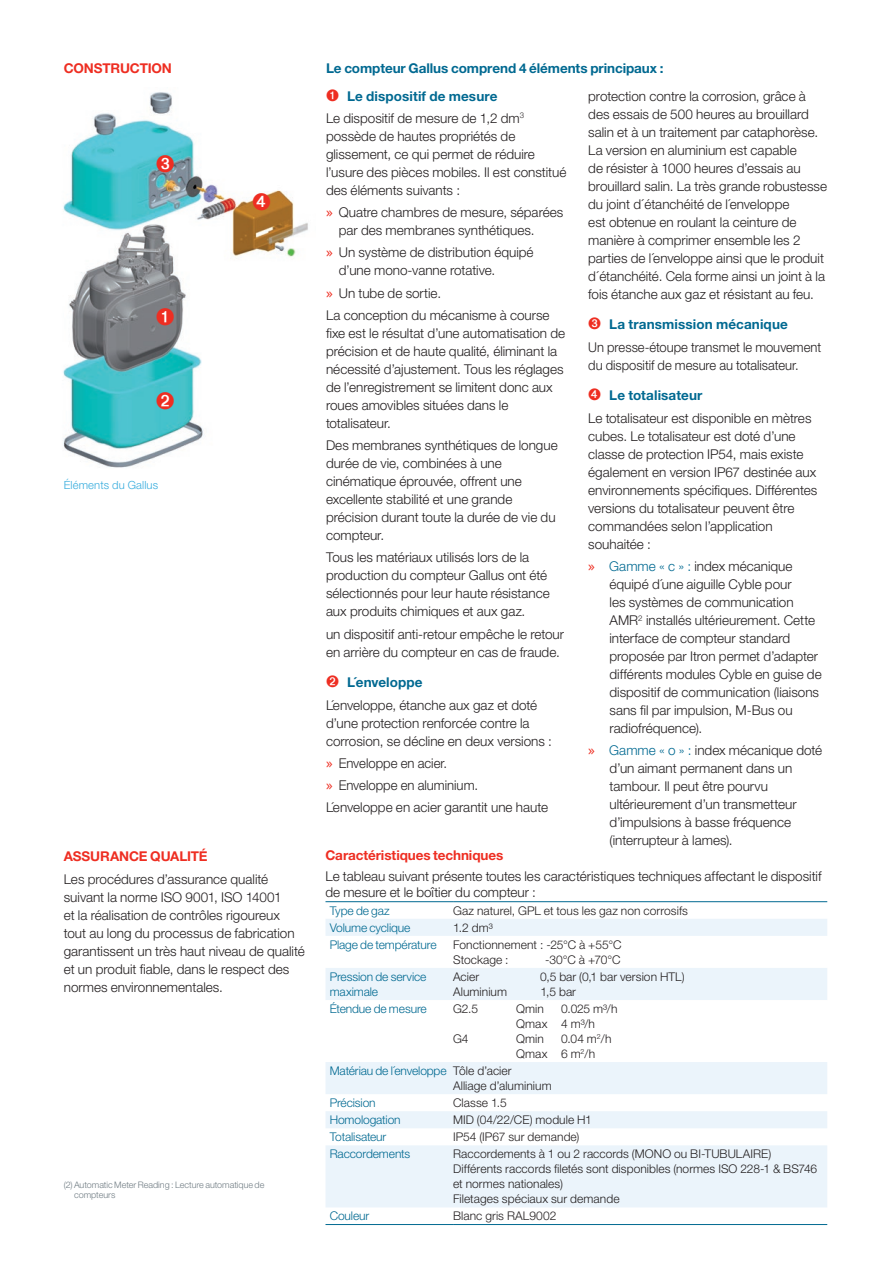
<style>
.page{position:relative;width:893px;height:1263px;background:#fff}
.page>*{position:absolute;margin:0;border:0;box-sizing:border-box;transform-origin:0 0}
.t1{font:300 13.5px/18px "Helvetica Neue LT Std";color:#231f20}
.t2{font:300 13.5px/22.2px "Helvetica Neue LT Std";color:#231f20;scale:.96 1}
.t3{font:700 13.5px "Helvetica Neue LT Std";letter-spacing:-.01em;color:#ee2e22}
.t4{font:700 13.5px "Helvetica Neue LT Std";letter-spacing:-.005em;color:#006991}
.t5{font:300 12px/15px "Helvetica Neue LT Std";letter-spacing:.005em;color:#231f20}
.t6{font:300 12px/15px "Helvetica Neue LT Std";letter-spacing:-.01em;color:#006991}
.t7{font:300 11.25px "Helvetica Neue LT Std";letter-spacing:.01em;color:#36acdd}
.t8{font:300 9px/10.5px "Helvetica Neue LT Std";color:#717d84}
.s1{color:#ee2e22}
.s2{font-weight:700;color:#006991}
.s3{font-family:"Lucida Grande";font-weight:400;color:#ee2e22}
.s4{color:#006991}
</style>
<div class="page">
<img style="left:63px;top:92px;width:245px;height:376px">
<svg style="left:326px;top:919px;width:501px;height:288px;fill:#ebf4fb"></svg>
<hr style="left:325px;top:901px;width:128px;height:1px;background:#006991">
<hr style="left:453px;top:901px;width:374px;height:1px;background:#006991">
<hr style="left:325px;top:1224px;width:128px;height:1px;background:#006991">
<hr style="left:453px;top:1224px;width:374px;height:1px;background:#006991">
<svg style="left:157px;top:308px;width:17px;height:18px"></svg>
<svg style="left:157px;top:392px;width:17px;height:17px"></svg>
<svg style="left:157px;top:155px;width:17px;height:18px"></svg>
<svg style="left:253px;top:193px;width:17px;height:17px"></svg>
<p class="t3" style="left:64px;top:60px;width:110px">CONSTRUCTION</p>
<p class="t4" style="left:326px;top:60px;width:339px">Le compteur Gallus comprend 4 éléments principaux :</p>
<p class="t7" style="left:64px;top:478px;width:96px">Éléments du Gallus</p>
<p class="t3" style="left:64px;top:848px;width:145px">ASSURANCE QUALITÉ</p>
<p class="t1" style="left:64px;top:870px;width:242px">Les procédures d’assurance qualité suivant la norme ISO 9001, ISO 14001<br>et la réalisation de contrôles rigoureux tout au long du processus de fabrication garantissent un très haut niveau de qualité et un produit fiable, dans le respect des normes environnementales.</p>
<p class="t8" style="left:74px;top:1179px;width:192px;text-indent:-10px">(2) Automatic Meter Reading : Lecture automatique de compteurs</p>
<p class="t1" style="left:326px;top:84px;width:200px;line-height:22.2px"><span class="s1">➊</span> <span class="s2">Le dispositif de mesure<br></span>Le dispositif de mesure de 1,2 dm<sup>3</sup></p>
<p class="t1" style="left:326px;top:127px;width:242px">possède de hautes propriétés de glissement, ce qui permet de réduire l’usure des pièces mobiles. Il est constitué des éléments suivants :</p>
<p class="t1" style="left:339px;top:203px;width:226px;text-indent:-13px"><span class="s3">»</span> Quatre chambres de mesure, séparées par des membranes synthétiques.</p>
<p class="t1" style="left:339px;top:243px;width:196px;text-indent:-13px"><span class="s3">»</span> Un système de distribution équipé d’une mono-vanne rotative.</p>
<p class="t1" style="left:326px;top:281px;width:225px;line-height:22.2px"><span class="s3">»</span> Un tube de sortie.<br>La conception du mécanisme à course</p>
<p class="t1" style="left:326px;top:324px;width:241px">fixe est le résultat d’une automatisation de précision et de haute qualité, éliminant la nécessité d’ajustement. Tous les réglages de l’enregistrement se limitent donc aux roues amovibles situées dans le totalisateur.</p>
<p class="t1" style="left:326px;top:436px;width:233px">Des membranes synthétiques de longue durée de vie, combinées à une cinématique éprouvée, offrent une excellente stabilité et une grande précision durant toute la durée de vie du compteur.</p>
<p class="t1" style="left:326px;top:548px;width:225px">Tous les matériaux utilisés lors de la production du compteur Gallus ont été sélectionnés pour leur haute résistance aux produits chimiques et aux gaz.</p>
<p class="t1" style="left:326px;top:624px;width:240px">un dispositif anti-retour empêche le retour en arrière du compteur en cas de fraude.</p>
<p class="t1" style="left:326px;top:671px;width:213px;line-height:22.2px"><span class="s1">➋</span> <span class="s2">L´enveloppe<br></span>L´enveloppe, étanche aux gaz et doté</p>
<p class="t1" style="left:326px;top:713px;width:227px">d’une protection renforcée contre la corrosion, se décline en deux versions :</p>
<p class="t1" style="left:326px;top:752px;width:224px;line-height:22.2px"><span class="s3">»</span> Enveloppe en acier.<br><span class="s3">»</span> Enveloppe en aluminium.<br>L´enveloppe en acier garantit une haute</p>
<p class="t1" style="left:588px;top:87px;width:240px">protection contre la corrosion, grâce à des essais de 500 heures au brouillard salin et à un traitement par cataphorèse.<br>La version en aluminium est capable<br>de résister à 1000 heures d’essais au brouillard salin. La très grande robustesse du joint d´étanchéité de l´enveloppe<br>est obtenue en roulant la ceinture de manière à comprimer ensemble les 2 parties de l´enveloppe ainsi que le produit d´étanchéité. Cela forme ainsi un joint à la fois étanche aux gaz et résistant au feu.</p>
<p class="t2" style="left:588px;top:313px;width:244px"><span class="s1">➌</span> <span class="s2">La transmission mécanique<br></span>Un presse-étoupe transmet le mouvement</p>
<p class="t2" style="left:588px;top:353px;width:221px">du dispositif de mesure au totalisateur.</p>
<p class="t1" style="left:588px;top:384px;width:225px;line-height:22.2px"><span class="s1">➍</span> <span class="s2">Le totalisateur<br></span>Le totalisateur est disponible en mètres</p>
<p class="t1" style="left:588px;top:427px;width:230px">cubes. Le totalisateur est doté d’une classe de protection IP54, mais existe également en version IP67 destinée aux environnements spécifiques. Différentes versions du totalisateur peuvent être commandées selon l’application souhaitée :</p>
<p class="t1" style="left:609px;top:557px;width:214px;text-indent:-21px"><span class="s3">»</span> <span class="s4">Gamme « c » :</span> index mécanique équipé d´une aiguille Cyble pour<br>les systèmes de communication<br>AMR<sup>2</sup> installés ultérieurement. Cette interface de compteur standard proposée par Itron permet d’adapter différents modules Cyble en guise de dispositif de communication (liaisons sans fil par impulsion, M-Bus ou radiofréquence).</p>
<p class="t1" style="left:609px;top:741px;width:214px;text-indent:-21px"><span class="s3">»</span> <span class="s4">Gamme « o » :</span> index mécanique doté d’un aimant permanent dans un tambour. Il peut être pourvu ultérieurement d’un transmetteur d’impulsions à basse fréquence (interrupteur à lames).</p>
<p class="t3" style="left:325px;top:847px;width:179px">Caractéristiques techniques</p>
<p class="t1" style="left:325px;top:867px;width:498px;line-height:16.5px">Le tableau suivant présente toutes les caractéristiques techniques affectant le dispositif de mesure et le boîtier du compteur :</p>
<p class="t6" style="left:330px;top:902px;width:62px">Type de gaz</p>
<p class="t5" style="left:453px;top:902px;width:236px">Gaz naturel, GPL et tous les gaz non corrosifs</p>
<p class="t6" style="left:330px;top:919px;width:82px">Volume cyclique</p>
<p class="t5" style="left:453px;top:919px;width:41px">1.2 dm³</p>
<p class="t6" style="left:330px;top:937px;width:108px">Plage de température</p>
<p class="t5" style="left:453px;top:937px;width:170px">Fonctionnement : -25°C à +55°C<br>Stockage :</p>
<p class="t5" style="left:545px;top:952px;width:77px">-30°C à +70°C</p>
<p class="t6" style="left:330px;top:969px;width:98px">Pression de service maximale</p>
<p class="t5" style="left:453px;top:969px;width:28px">Acier</p>
<p class="t5" style="left:540px;top:969px;width:146px">0,5 bar (0,1 bar version HTL)</p>
<p class="t5" style="left:453px;top:984px;width:56px">Aluminium</p>
<p class="t5" style="left:540px;top:984px;width:37px">1,5 bar</p>
<p class="t6" style="left:330px;top:1001px;width:99px">Étendue de mesure</p>
<p class="t5" style="left:453px;top:1001px;width:26px">G2.5</p>
<p class="t5" style="left:516px;top:1001px;width:29px">Qmin</p>
<p class="t5" style="left:516px;top:1001px;width:103px;text-indent:45px">0.025 m³/h<br>Qmax 4 m³/h</p>
<p class="t5" style="left:516px;top:1031px;width:97px;text-indent:45px">0.04 m<sup>2</sup>/h<br>Qmax 6 m<sup>2</sup>/h</p>
<p class="t5" style="left:453px;top:1063px;width:100px;text-indent:-123px"><span class="s4">Matériau de l´enveloppe</span> Tôle d’acier<br>Alliage d’aluminium</p>
<p class="t6" style="left:330px;top:1095px;width:47px">Précision</p>
<p class="t5" style="left:453px;top:1095px;width:55px">Classe 1.5</p>
<p class="t6" style="left:330px;top:1112px;width:72px">Homologation</p>
<p class="t5" style="left:453px;top:1112px;width:140px">MID (04/22/CE) module H1</p>
<p class="t6" style="left:330px;top:1129px;width:58px">Totalisateur</p>
<p class="t5" style="left:453px;top:1129px;width:128px">IP54 (IP67 sur demande)</p>
<p class="t6" style="left:330px;top:1146px;width:82px">Raccordements</p>
<p class="t5" style="left:453px;top:1146px;width:366px">Raccordements à 1 ou 2 raccords (MONO ou BI-TUBULAIRE)<br>Différents raccords filetés sont disponibles (normes ISO 228-1 &amp; BS746 et normes nationales)<br>Filetages spéciaux sur demande</p>
<p class="t6" style="left:330px;top:1208px;width:41px">Couleur</p>
<p class="t5" style="left:453px;top:1208px;width:105px">Blanc gris RAL9002</p>
<p class="t5" style="left:453px;top:1031px;width:17px">G4</p>
<p class="t5" style="left:516px;top:1031px;width:29px">Qmin</p>
</div>
